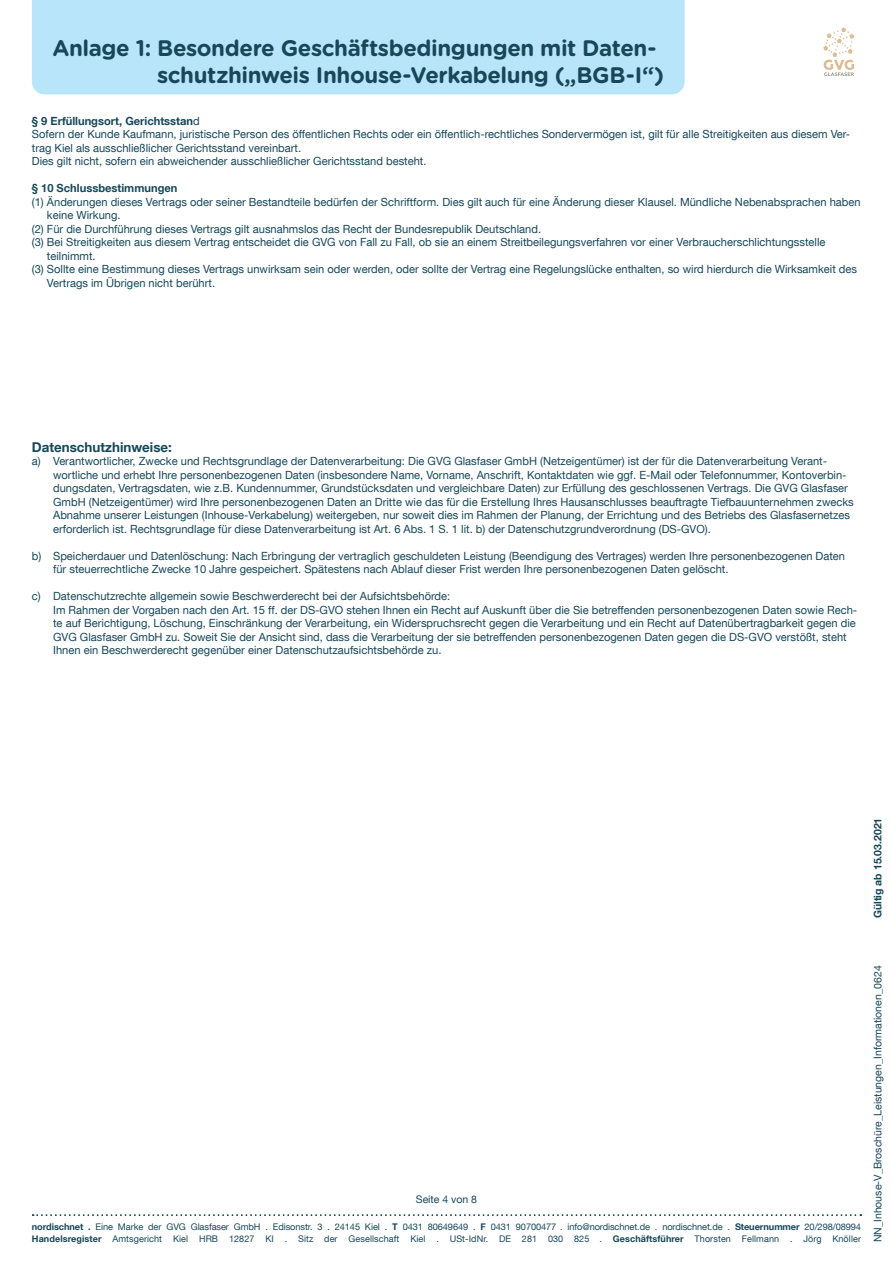
<style>
.page{position:relative;width:893px;height:1263px;background:#fff}
.page>*{position:absolute;margin:0;border:0;box-sizing:border-box;transform-origin:0 0}
.t1{font:700 22.5px/27px "Gotham Rounded";letter-spacing:-.02em;color:#174859}
.t2{font:700 13.5px "Helvetica Neue LT Com";color:#174859}
.t3{font:11.25px/13.5px "Helvetica Neue LT Com";color:#174859}
.t4{font:700 11.25px "Helvetica Neue LT Com";color:#174859}
.t5{font:10.5px "Helvetica Neue LT Com";color:#174859}
.t6{font:700 10.5px "Helvetica Neue LT Com";color:#174859}
.t7{font:9.15px/11.2px "Helvetica Neue LT Com";letter-spacing:-.01em;color:#174859}
.s1{font-weight:400}
.s2{font-weight:700}
</style>
<div class="page">
<svg style="left:823px;top:27px;width:31px;height:49px"></svg>
<div style="left:32px;top:0;width:653px;height:94px;background:#b9e5fa"></div>
<svg style="left:33px;top:1214px;width:828px;height:2px"></svg>
<p class="t1" style="left:157px;top:33px;width:508px;text-indent:-105px">Anlage 1: Besondere Geschäftsbedingungen mit Daten&shy;schutzhinweis Inhouse-Verkabelung („BGB-I“)</p>
<p class="t4" style="left:32px;top:114px;width:169px">§ 9 Erfüllungsort, Gerichtsstan<span class="s1">d</span></p>
<p class="t3" style="left:32px;top:127px;width:820px">Sofern der Kunde Kaufmann, juristische Person des öffentlichen Rechts oder ein öffentlich-rechtliches Sondervermögen ist, gilt für alle Streitigkeiten aus diesem Ver&shy;trag Kiel als ausschließlicher Gerichtsstand vereinbart.</p>
<p class="t3" style="left:32px;top:154px;width:396px">Dies gilt nicht, sofern ein abweichender ausschließlicher Gerichtsstand besteht.</p>
<p class="t4" style="left:32px;top:181px;width:147px">§ 10 Schlussbestimmungen</p>
<p class="t3" style="left:47px;top:195px;width:815px;text-indent:-15px">(1) Änderungen dieses Vertrags oder seiner Bestandteile bedürfen der Schriftform. Dies gilt auch für eine Änderung dieser Klausel. Mündliche Nebenabsprachen haben keine Wirkung.</p>
<p class="t3" style="left:32px;top:222px;width:511px">(2) Für die Durchführung dieses Vertrags gilt ausnahmslos das Recht der Bundesrepublik Deutschland.</p>
<p class="t3" style="left:47px;top:235px;width:780px;text-indent:-15px">(3) Bei Streitigkeiten aus diesem Vertrag entscheidet die GVG von Fall zu Fall, ob sie an einem Streitbeilegungsverfahren vor einer Verbraucherschlichtungsstelle teilnimmt.</p>
<p class="t3" style="left:47px;top:262px;width:812px;text-indent:-15px">(3) Sollte eine Bestimmung dieses Vertrags unwirksam sein oder werden, oder sollte der Vertrag eine Regelungslücke enthalten, so wird hierdurch die Wirksamkeit des<br>Vertrags im Übrigen nicht berührt.</p>
<p class="t2" style="left:32px;top:438px;width:142px">Datenschutzhinweise:</p>
<p class="t3" style="left:53px;top:454px;width:802px;text-indent:-21px">a) Verantwortlicher, Zwecke und Rechtsgrundlage der Datenverarbeitung: Die GVG Glasfaser GmbH (Netzeigentümer) ist der für die Datenverarbeitung Verant&shy;wortliche und erhebt Ihre personenbezogenen Daten (insbesondere Name, Vorname, Anschrift, Kontaktdaten wie ggf. E-Mail oder Telefonnummer, Kontoverbin&shy;dungsdaten, Vertragsdaten, wie z.B. Kundennummer, Grundstücksdaten und vergleichbare Daten) zur Erfüllung des geschlossenen Vertrags. Die GVG Glasfaser GmbH (Netzeigentümer) wird Ihre personenbezogenen Daten an Dritte wie das für die Erstellung Ihres Hausanschlusses beauftragte Tiefbauunternehmen zwecks Abnahme unserer Leistungen (Inhouse-Verkabelung) weitergeben, nur soweit dies im Rahmen der Planung, der Errichtung und des Betriebs des Glasfasernetzes erforderlich ist. Rechtsgrundlage für diese Datenverarbeitung ist Art. 6 Abs. 1 S. 1 lit. b) der Datenschutzgrundverordnung (DS-GVO).</p>
<p class="t3" style="left:53px;top:549px;width:793px;text-indent:-21px">b) Speicherdauer und Datenlöschung: Nach Erbringung der vertraglich geschuldeten Leistung (Beendigung des Vertrages) werden Ihre personenbezogenen Daten für steuerrechtliche Zwecke 10 Jahre gespeichert. Spätestens nach Ablauf dieser Frist werden Ihre personenbezogenen Daten gelöscht.</p>
<p class="t3" style="left:32px;top:589px;width:420px">c) Datenschutzrechte allgemein sowie Beschwerderecht bei der Aufsichtsbehörde:</p>
<p class="t3" style="left:53px;top:603px;width:806px">Im Rahmen der Vorgaben nach den Art. 15 ff. der DS-GVO stehen Ihnen ein Recht auf Auskunft über die Sie betreffenden personenbezogenen Daten sowie Rech&shy;te auf Berichtigung, Löschung, Einschränkung der Verarbeitung, ein Widerspruchsrecht gegen die Verarbeitung und ein Recht auf Datenübertragbarkeit gegen die GVG Glasfaser GmbH zu. Soweit Sie der Ansicht sind, dass die Verarbeitung der sie betreffenden personenbezogenen Daten gegen die DS-GVO verstößt, steht Ihnen ein Beschwerderecht gegenüber einer Datenschutzaufsichtsbehörde zu.</p>
<p class="t6" style="left:871px;top:918px;width:102px;rotate:-90deg">Gültig ab 15.03.2021</p>
<p class="t5" style="left:416px;top:1193px;width:63px">Seite 4 von 8</p>
<p class="t7" style="left:32px;top:1221px;width:831px"><span class="s2">nordischnet .</span> Eine Marke der GVG Glasfaser GmbH . Edisonstr. 3 . 24145 Kiel . <span class="s2">T</span> 0431 80649649 . <span class="s2">F</span> 0431 90700477 . info@nordischnet.de . nordischnet.de . <span class="s2">Steuernummer</span> 20/298/08994<br><span class="s2">Handelsregister</span> Amtsgericht Kiel HRB 12827 KI . Sitz der Gesellschaft Kiel . USt-IdNr. DE 281 030 825 . <span class="s2">Geschäftsführer</span> Thorsten Fellmann . Jörg Knöller</p>
<p class="t5" style="left:871px;top:1242px;width:278px;rotate:-90deg">NN_Inhouse-V_Broschüre_Leistungen_Informationen_0624</p>
</div>
